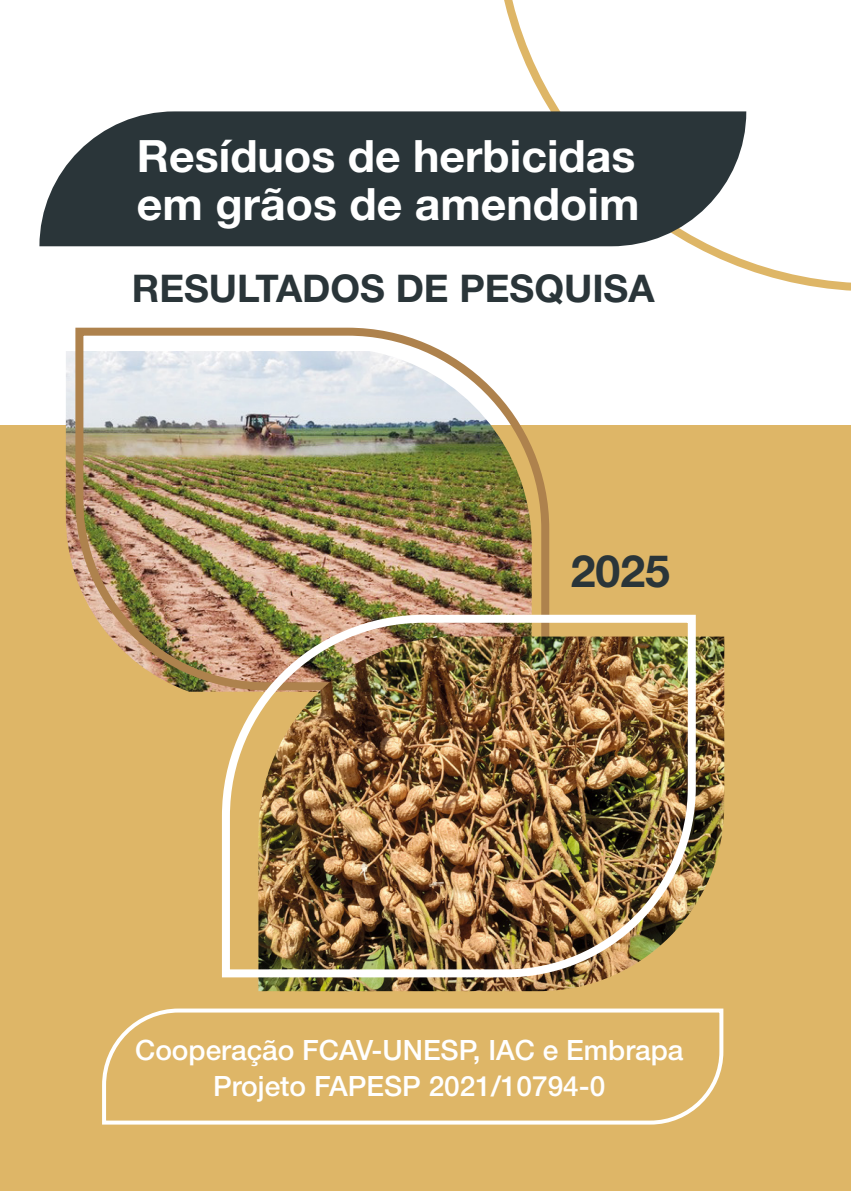
<style>
.page{position:relative;width:851px;height:1191px;background:#fff}
.page>*{position:absolute;margin:0;border:0;box-sizing:border-box;transform-origin:0 0}
.t1{font:700 44.6px/47.8px "Helvetica Neue LT Std";color:#fff}
.t2{font:700 44.6px "Helvetica Neue LT Std";color:#2a3539}
.t3{font:700 38.2px "Helvetica Neue LT Std";color:#2a3539}
.t4{font:500 28px/35.8px "Helvetica Neue LT Std";color:#fff;text-align:center}
</style>
<div class="page">
<div style="left:0;top:425px;width:850px;height:766px;background:#deb667"></div>
<svg style="left:489px;top:0;width:361px;height:291px"></svg>
<svg style="left:39px;top:111px;width:707px;height:135px;background:#3b4549"></svg>
<img style="left:71px;top:327px;width:479px;height:365px">
<img style="left:258px;top:636px;width:466px;height:355px">
<img style="left:218px;top:611px;width:481px;height:370px">
<svg style="left:102px;top:1008px;width:622px;height:117px"></svg>
<h1 class="t1" style="left:137px;top:131px;width:504px">Resíduos de herbicidas em grãos de amendoim</h1>
<h2 class="t3" style="left:132px;top:265px;width:524px">RESULTADOS DE PESQUISA</h2>
<h1 class="t2" style="left:570px;top:543px;width:101px">2025</h1>
<p class="t4" style="left:135px;top:1032px;width:550px">Cooperação FCAV-UNESP, IAC e Embrapa<br>Projeto FAPESP 2021/10794-0</p>
</div>
